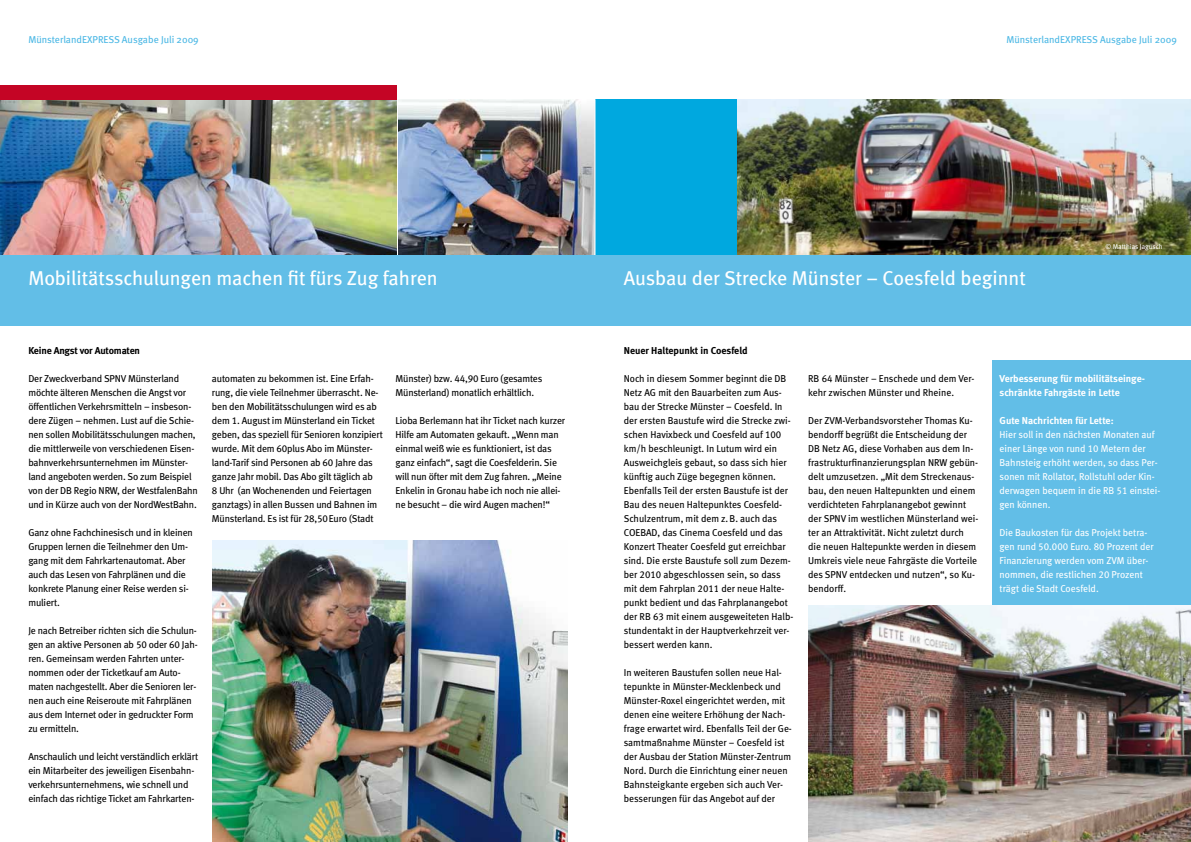
<style>
.page{position:relative;width:1191px;height:842px;background:#fff}
.page>*{position:absolute;margin:0;border:0;box-sizing:border-box;transform-origin:0 0}
.t1{font:20px "Meta Book LF";color:#fff}
.t2{font:10px/14px "Meta Book LF";letter-spacing:-.015em;color:#000}
.t3{font:10px/14px "Meta Book LF";color:#fff}
.t4{font:700 10px/14px "Meta";color:#fff}
.t5{font:10px "Meta";color:#4cb8e5}
.t6{font:700 10px "Meta";letter-spacing:-.015em;color:#000}
.t7{font:7px "Meta Book LF";color:#fff}
</style>
<div class="page">
<div style="left:992px;top:360px;width:199px;height:247px;background:#62bee7"></div>
<img style="left:398px;top:99px;width:196px;height:156px">
<img style="left:808px;top:606px;width:383px;height:236px">
<img style="left:0;top:99px;width:397px;height:156px">
<div style="left:595px;top:99px;width:156px;height:165px;background:#00a8df"></div>
<img style="left:737px;top:99px;width:454px;height:156px">
<div style="left:0;top:85px;width:397px;height:14px;background:#c40525"></div>
<div style="left:0;top:255px;width:1191px;height:71px;background:#62bee7"></div>
<img style="left:213px;top:540px;width:354px;height:302px">
<p class="t5" style="left:28px;top:33px;width:172px">MünsterlandEXPRESS Ausgabe Juli 2009</p>
<p class="t5" style="left:1006px;top:33px;width:172px">MünsterlandEXPRESS Ausgabe Juli 2009</p>
<h1 class="t1" style="left:28px;top:266px;width:411px">Mobilitätsschulungen machen fit fürs Zug fahren</h1>
<h1 class="t1" style="left:624px;top:266px;width:403px">Ausbau der Strecke Münster – Coesfeld beginnt</h1>
<h1 class="t1" style="left:807px;top:266px;width:273px">Bauarbeiten am Bahnhof Telgte</h1>
<p class="t7" style="left:1105px;top:243px;width:59px">© Matthias Jagusch</p>
<p class="t6" style="left:28px;top:344px;width:113px">Keine Angst vor Automaten</p>
<p class="t2" style="left:28px;top:371px;width:171px">Der Zweckverband SPNV Münsterland möchte älteren Menschen die Angst vor öffentlichen Verkehrsmitteln – insbeson&shy;dere Zügen – nehmen. Lust auf die Schie&shy;nen sollen Mobilitätsschulungen machen, die mittlerweile von verschiedenen Eisen&shy;bahnverkehrsunternehmen im Münster&shy;land angeboten werden. So zum Beispiel von der DB Regio NRW, der WestfalenBahn und in Kürze auch von der NordWestBahn.</p>
<p class="t2" style="left:28px;top:525px;width:166px">Ganz ohne Fachchinesisch und in kleinen Gruppen lernen die Teilnehmer den Um&shy;gang mit dem Fahrkartenautomat. Aber auch das Lesen von Fahrplänen und die konkrete Planung einer Reise werden si&shy;muliert.</p>
<p class="t2" style="left:28px;top:623px;width:171px">Je nach Betreiber richten sich die Schulun&shy;gen an aktive Personen ab 50 oder 60 Jah&shy;ren. Gemeinsam werden Fahrten unter&shy;nommen oder der Ticketkauf am Auto&shy;maten nachgestellt. Aber die Senioren ler&shy;nen auch eine Reiseroute mit Fahrplänen aus dem Internet oder in gedruckter Form zu ermitteln.</p>
<p class="t2" style="left:28px;top:749px;width:171px">Anschaulich und leicht verständlich erklärt ein Mitarbeiter des jeweiligen Eisenbahn&shy;verkehrsunternehmens, wie schnell und einfach das richtige Ticket am Fahrkarten-</p>
<p class="t2" style="left:212px;top:371px;width:172px">automaten zu bekommen ist. Eine Erfah&shy;rung, die viele Teilnehmer überrascht. Ne&shy;ben den Mobilitätsschulungen wird es ab dem 1. August im Münsterland ein Ticket geben, das speziell für Senioren konzipiert wurde. Mit dem 60plus Abo im Münster&shy;land-Tarif sind Personen ab 60 Jahre das ganze Jahr mobil. Das Abo gilt täglich ab<br>8 Uhr (an Wochenenden und Feiertagen ganztags) in allen Bussen und Bahnen im Münsterland. Es ist für 28,50Euro (Stadt</p>
<p class="t2" style="left:395px;top:371px;width:148px">Münster) bzw. 44,90 Euro (gesamtes<br>Münsterland) monatlich erhältlich.</p>
<p class="t2" style="left:395px;top:413px;width:171px">Lioba Berlemann hat ihr Ticket nach kurzer Hilfe am Automaten gekauft. „Wenn man einmal weiß wie es funktioniert, ist das ganz einfach“, sagt die Coesfelderin. Sie will nun öfter mit dem Zug fahren. „Meine Enkelin in Gronau habe ich noch nie allei&shy;ne besucht – die wird Augen machen!“</p>
<p class="t6" style="left:624px;top:344px;width:125px">Neuer Haltepunkt in Coesfeld</p>
<p class="t2" style="left:624px;top:371px;width:171px">Noch in diesem Sommer beginnt die DB Netz AG mit den Bauarbeiten zum Aus&shy;bau der Strecke Münster – Coesfeld. In der ersten Baustufe wird die Strecke zwi&shy;schen Havixbeck und Coesfeld auf 100 km/h beschleunigt. In Lutum wird ein Ausweichgleis gebaut, so dass sich hier künftig auch Züge begegnen können.<br>Ebenfalls Teil der ersten Baustufe ist der Bau des neuen Haltepunktes Coesfeld-Schulzentrum, mit dem z.B. auch das COEBAD, das Cinema Coesfeld und das Konzert Theater Coesfeld gut erreichbar sind. Die erste Baustufe soll zum Dezem&shy;ber 2010 abgeschlossen sein, so dass mit dem Fahrplan 2011 der neue Halte&shy;punkt bedient und das Fahrplanangebot der RB 63 mit einem ausgeweiteten Halb&shy;stundentakt in der Hauptverkehrzeit ver&shy;bessert werden kann.</p>
<p class="t2" style="left:624px;top:665px;width:169px">In weiteren Baustufen sollen neue Hal&shy;tepunkte in Münster-Mecklenbeck und Münster-Roxel eingerichtet werden, mit denen eine weitere Erhöhung der Nach&shy;frage erwartet wird. Ebenfalls Teil der Ge&shy;samtmaßnahme Münster – Coesfeld ist der Ausbau der Station Münster-Zentrum Nord. Durch die Einrichtung einer neuen Bahnsteigkante ergeben sich auch Ver&shy;besserungen für das Angebot auf der</p>
<p class="t2" style="left:808px;top:371px;width:168px">RB 64 Münster – Enschede und dem Ver&shy;kehr zwischen Münster und Rheine.</p>
<p class="t2" style="left:808px;top:413px;width:172px">Der ZVM-Verbandsvorsteher Thomas Ku&shy;bendorff begrüßt die Entscheidung der DB Netz AG, diese Vorhaben aus dem In&shy;frastrukturfinanzierungsplan NRW gebün&shy;delt umzusetzen. „Mit dem Streckenaus&shy;bau, den neuen Haltepunkten und einem verdichteten Fahrplanangebot gewinnt der SPNV im westlichen Münsterland wei&shy;ter an Attraktivität. Nicht zuletzt durch die neuen Haltepunkte werden in diesem Umkreis viele neue Fahrgäste die Vorteile des SPNV entdecken und nutzen“, so Ku&shy;bendorff.</p>
<p class="t4" style="left:999px;top:371px;width:147px">Verbesserung für mobilitätseinge&shy;schränkte Fahrgäste in Lette</p>
<p class="t4" style="left:999px;top:413px;width:115px">Gute Nachrichten für Lette:</p>
<p class="t3" style="left:999px;top:427px;width:162px">Hier soll in den nächsten Monaten auf einer Länge von rund 10 Metern der<br>Bahnsteig erhöht werden, so dass Per&shy;sonen mit Rollator, Rollstuhl oder Kin&shy;derwagen bequem in die RB 51 einstei&shy;gen können.</p>
<p class="t3" style="left:999px;top:525px;width:156px">Die Baukosten für das Projekt betra&shy;gen rund 50.000 Euro. 80 Prozent der Finanzierung werden vom ZVM über&shy;nommen, die restlichen 20 Prozent trägt die Stadt Coesfeld.</p>
</div>
